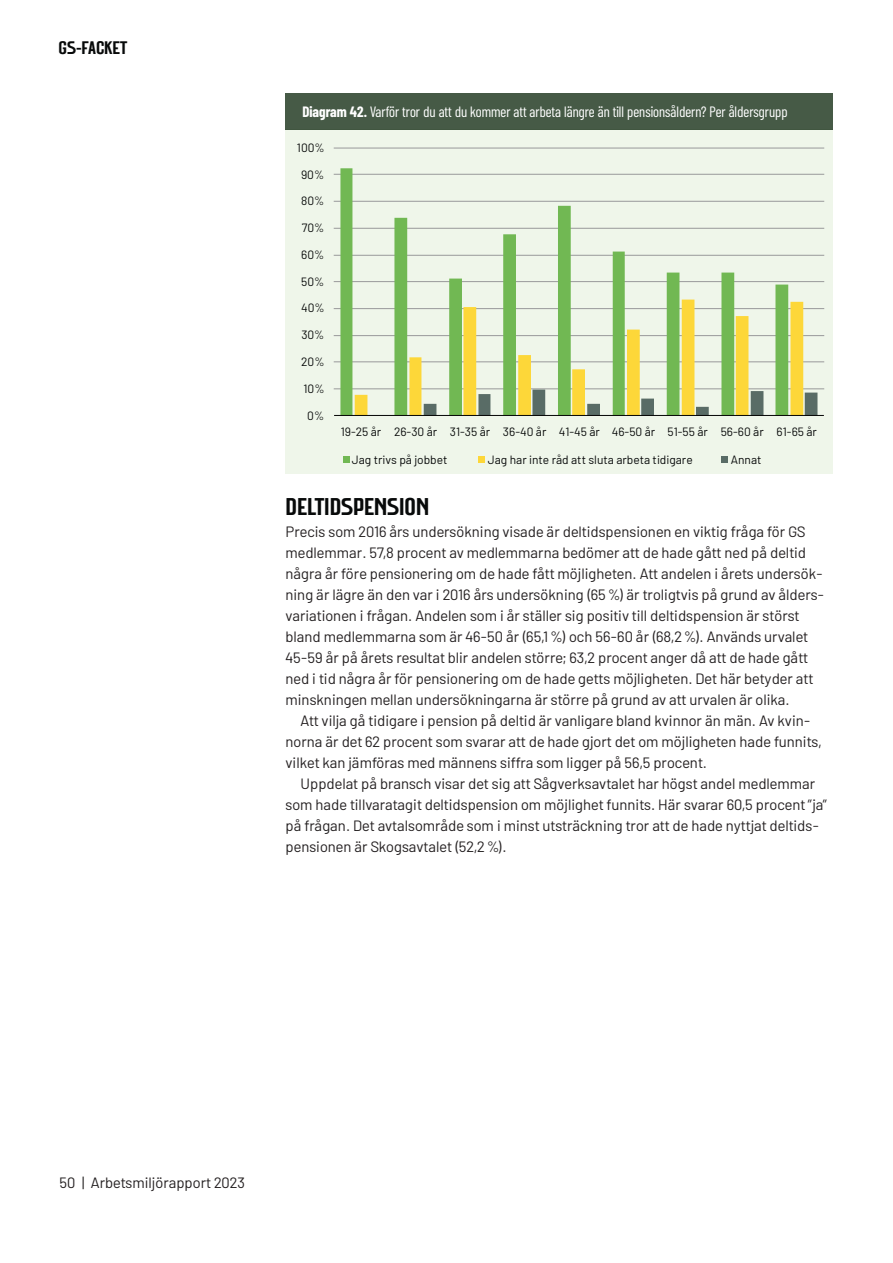
<style>
.page{position:relative;width:893px;height:1263px;background:#fff}
.page>*{position:absolute;margin:0;border:0;box-sizing:border-box;transform-origin:0 0}
.H3_-__genererar_TOC-2{font:24px "GS Grotezk";color:#080a0a}
.t1{font:18px "GS Grotezk";color:#080a0a}
.paragraph_small__10pt{font:15px/21px "Barlow";color:#231f20}
.paragraph_small__10pt__INDRAG{font:15px/21px "Barlow";color:#231f20}
.Diagram{font:15px "Barlow Condensed";color:#fff}
.t2{font:12px "Barlow";color:#080a0a}
.s1{font-weight:700}
</style>
<div class="page">
<div style="left:285px;top:93px;width:548px;height:37px;background:#465a46"></div>
<div style="left:285px;top:129px;width:548px;height:344px;background:#eff6ea"></div>
<hr style="left:334px;top:388px;width:490px;height:1px;background:#a2a3a3">
<hr style="left:334px;top:361px;width:490px;height:1px;background:#a2a3a3">
<hr style="left:334px;top:335px;width:490px;height:1px;background:#a2a3a3">
<hr style="left:334px;top:308px;width:490px;height:1px;background:#a2a3a3">
<hr style="left:334px;top:281px;width:490px;height:1px;background:#a2a3a3">
<hr style="left:334px;top:255px;width:490px;height:1px;background:#a2a3a3">
<hr style="left:334px;top:228px;width:490px;height:1px;background:#a2a3a3">
<hr style="left:334px;top:201px;width:490px;height:1px;background:#a2a3a3">
<hr style="left:334px;top:174px;width:490px;height:1px;background:#a2a3a3">
<hr style="left:334px;top:147px;width:490px;height:2px;background:#a2a3a3">
<svg style="left:340px;top:168px;width:448px;height:247px"></svg>
<svg style="left:355px;top:300px;width:448px;height:115px"></svg>
<svg style="left:424px;top:390px;width:393px;height:25px"></svg>
<hr style="left:334px;top:415px;width:490px;height:1px;background:#040504">
<div style="left:343px;top:456px;width:6px;height:7px;background:#71b853"></div>
<div style="left:478px;top:456px;width:7px;height:7px;background:#fdd739"></div>
<div style="left:721px;top:456px;width:7px;height:7px;background:#596c66"></div>
<p class="t1" style="left:58px;top:40px;width:70px">GS-FACKET</p>
<p class="Diagram" style="left:302px;top:101px;width:487px"><span class="s1">Diagram 42.</span> Varför tror du att du kommer att arbeta längre än till pensionsåldern? Per åldersgrupp</p>
<p class="t2" style="left:297px;top:140px;width:29px">100%</p>
<p class="t2" style="left:301px;top:167px;width:25px">90%</p>
<p class="t2" style="left:301px;top:193px;width:25px">80%</p>
<p class="t2" style="left:302px;top:220px;width:24px">70%</p>
<p class="t2" style="left:301px;top:247px;width:25px">60%</p>
<p class="t2" style="left:301px;top:274px;width:25px">50%</p>
<p class="t2" style="left:301px;top:301px;width:25px">40%</p>
<p class="t2" style="left:301px;top:328px;width:25px">30%</p>
<p class="t2" style="left:301px;top:355px;width:25px">20%</p>
<p class="t2" style="left:303px;top:381px;width:23px">10%</p>
<p class="t2" style="left:307px;top:408px;width:18px">0%</p>
<p class="t2" style="left:341px;top:424px;width:478px">19-25 år 26-30 år 31-35 år 36-40 år 41-45 år 46-50 år 51-55 år 56-60 år 61-65 år</p>
<p class="t2" style="left:352px;top:452px;width:97px">Jag trivs på jobbet</p>
<p class="t2" style="left:488px;top:452px;width:206px">Jag har inte råd att sluta arbeta tidigare</p>
<p class="t2" style="left:731px;top:452px;width:32px">Annat</p>
<p class="H3_-__genererar_TOC-2" style="left:285px;top:496px;width:145px">DELTIDSPENSION</p>
<p class="paragraph_small__10pt" style="left:285px;top:520px;width:540px">Precis som 2016 års undersökning visade är deltidspensionen en viktig fråga för GS medlemmar. 57,8 procent av medlemmarna bedömer att de hade gått ned på deltid några år före pensionering om de hade fått möjligheten. Att andelen i årets undersök&shy;ning är lägre än den var i 2016 års undersökning (65 %) är troligtvis på grund av ålders&shy;variationen i frågan. Andelen som i år ställer sig positiv till deltidspension är störst bland medlemmarna som är 46-50 år (65,1 %) och 56-60 år (68,2 %). Används urvalet 45-59 år på årets resultat blir andelen större; 63,2 procent anger då att de hade gått ned i tid några år för pensionering om de hade getts möjligheten. Det här betyder att minskningen mellan undersökningarna är större på grund av att urvalen är olika.</p>
<p class="paragraph_small__10pt__INDRAG" style="left:285px;top:709px;width:537px;text-indent:15px">Att vilja gå tidigare i pension på deltid är vanligare bland kvinnor än män. Av kvin&shy;norna är det 62 procent som svarar att de hade gjort det om möjligheten hade funnits, vilket kan jämföras med männens siffra som ligger på 56,5 procent.</p>
<p class="paragraph_small__10pt__INDRAG" style="left:285px;top:772px;width:543px;text-indent:15px">Uppdelat på bransch visar det sig att Sågverksavtalet har högst andel medlemmar som hade tillvaratagit deltidspension om möjlighet funnits. Här svarar 60,5 procent ”ja” på frågan. Det avtalsområde som i minst utsträckning tror att de hade nyttjat deltids&shy;pensionen är Skogsavtalet (52,2 %).</p>
<p class="paragraph_small__10pt" style="left:60px;top:1171px;width:187px">50 | Arbetsmiljörapport 2023</p>
</div>
